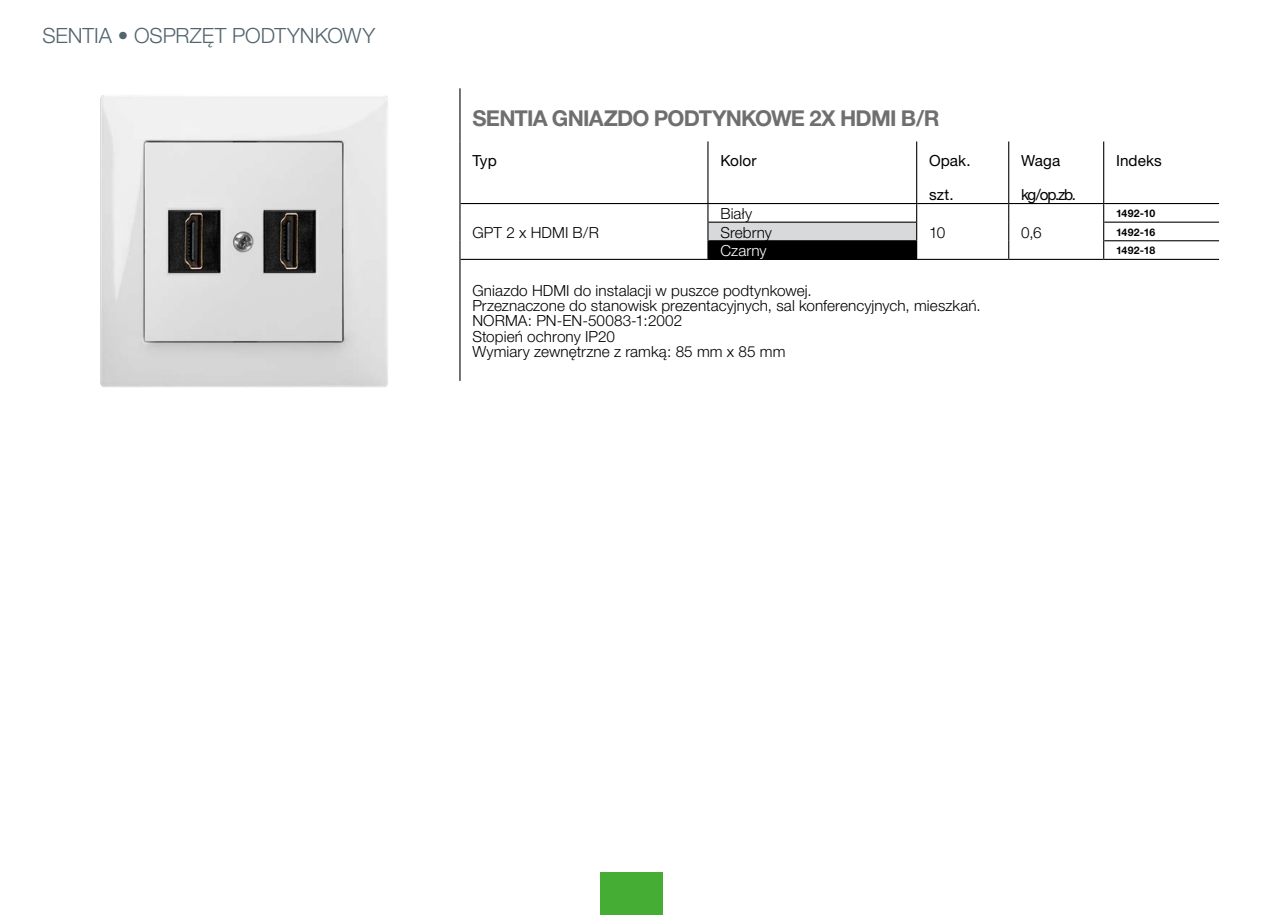
<style>
.page{position:relative;width:1263px;height:915px;background:#fff}
.page>*{position:absolute;margin:0;border:0;box-sizing:border-box;transform-origin:0 0}
.Normalny{font:700 21.9px "Helvetica Neue CE";letter-spacing:-.035em;color:#706f6f}
.t1{font:300 21px "Helvetica Neue CE";letter-spacing:-.005em;color:#52646d}
.Normalny-2{font:300 15.3px/15.3px "Helvetica Neue CE";letter-spacing:.005em;color:#000}
.t2{font:15.3px "Helvetica Neue CE";letter-spacing:.005em;color:#000}
.Normalny-3{font:300 15.3px "Helvetica Neue CE";letter-spacing:.01em;color:#fff}
.t3{font:700 10.5px "Helvetica Neue CE";letter-spacing:.01em;color:#000}
</style>
<div class="page">
<div style="left:600px;top:872px;width:63px;height:42px;background:#45ac34"></div>
<svg style="left:460px;top:141px;width:645px;height:62px"></svg>
<hr style="left:459px;top:88px;width:1px;height:53px;background:#000">
<hr style="left:459px;top:141px;width:1px;height:62px;background:#000">
<svg style="left:459px;top:203px;width:760px;height:56px"></svg>
<hr style="left:459px;top:259px;width:1px;height:122px;background:#000">
<hr style="left:707px;top:141px;width:1px;height:62px;background:#000">
<hr style="left:916px;top:141px;width:1px;height:62px;background:#000">
<hr style="left:1008px;top:141px;width:1px;height:62px;background:#000">
<hr style="left:1103px;top:141px;width:1px;height:62px;background:#000">
<hr style="left:460px;top:203px;width:248px;height:1px;background:#000">
<hr style="left:708px;top:203px;width:209px;height:1px;background:#000">
<hr style="left:1103px;top:203px;width:116px;height:1px;background:#000">
<hr style="left:708px;top:221px;width:208px;height:2px;background:#000">
<hr style="left:1104px;top:221px;width:115px;height:2px;background:#000">
<hr style="left:1104px;top:240px;width:115px;height:1px;background:#000">
<hr style="left:460px;top:259px;width:248px;height:1px;background:#000">
<hr style="left:1104px;top:259px;width:115px;height:1px;background:#000">
<hr style="left:917px;top:203px;width:92px;height:1px;background:#000">
<hr style="left:1009px;top:203px;width:94px;height:1px;background:#000">
<hr style="left:917px;top:259px;width:92px;height:1px;background:#000">
<hr style="left:1009px;top:259px;width:95px;height:1px;background:#000">
<hr style="left:708px;top:240px;width:208px;height:1px;background:#000">
<hr style="left:708px;top:259px;width:209px;height:1px;background:#000">
<img style="left:100px;top:95px;width:288px;height:292px">
<h2 class="t1" style="left:43px;top:22px;width:334px">SENTIA • OSPRZĘT PODTYNKOWY</h2>
<p class="Normalny" style="left:472px;top:105px;width:469px">SENTIA GNIAZDO PODTYNKOWE 2X HDMI B/R</p>
<p class="t2" style="left:472px;top:151px;width:26px">Typ</p>
<p class="t2" style="left:720px;top:151px;width:38px">Kolor</p>
<p class="t2" style="left:929px;top:151px;width:43px">Opak.</p>
<p class="t2" style="left:929px;top:185px;width:26px">szt.</p>
<p class="Normalny-2" style="left:720px;top:206px;width:33px">Biały</p>
<p class="t2" style="left:1021px;top:151px;width:41px">Waga</p>
<p class="t2" style="left:1021px;top:185px;width:57px">kg/op.zb.</p>
<p class="t2" style="left:1116px;top:151px;width:47px">Indeks</p>
<p class="t3" style="left:1116px;top:206px;width:41px">1492-10</p>
<p class="Normalny-2" style="left:720px;top:224px;width:53px">Srebrny</p>
<p class="t3" style="left:1116px;top:225px;width:41px">1492-16</p>
<p class="Normalny-3" style="left:720px;top:241px;width:48px">Czarny</p>
<p class="t3" style="left:1116px;top:244px;width:41px">1492-18</p>
<p class="Normalny-2" style="left:472px;top:282px;width:510px">Gniazdo HDMI do instalacji w puszce podtynkowej.<br>Przeznaczone do stanowisk prezentacyjnych, sal konferencyjnych, mieszkań.</p>
<p class="Normalny-2" style="left:472px;top:313px;width:211px">NORMA: PN-EN-50083-1:2002<br>Stopień ochrony IP20</p>
<p class="Normalny-2" style="left:472px;top:343px;width:315px">Wymiary zewnętrzne z ramką: 85 mm x 85 mm</p>
<p class="Normalny-2" style="left:472px;top:224px;width:128px">GPT 2 x HDMI B/R</p>
<p class="Normalny-2" style="left:929px;top:224px;width:18px">10</p>
<p class="Normalny-2" style="left:1021px;top:224px;width:22px">0,6</p>
</div>
